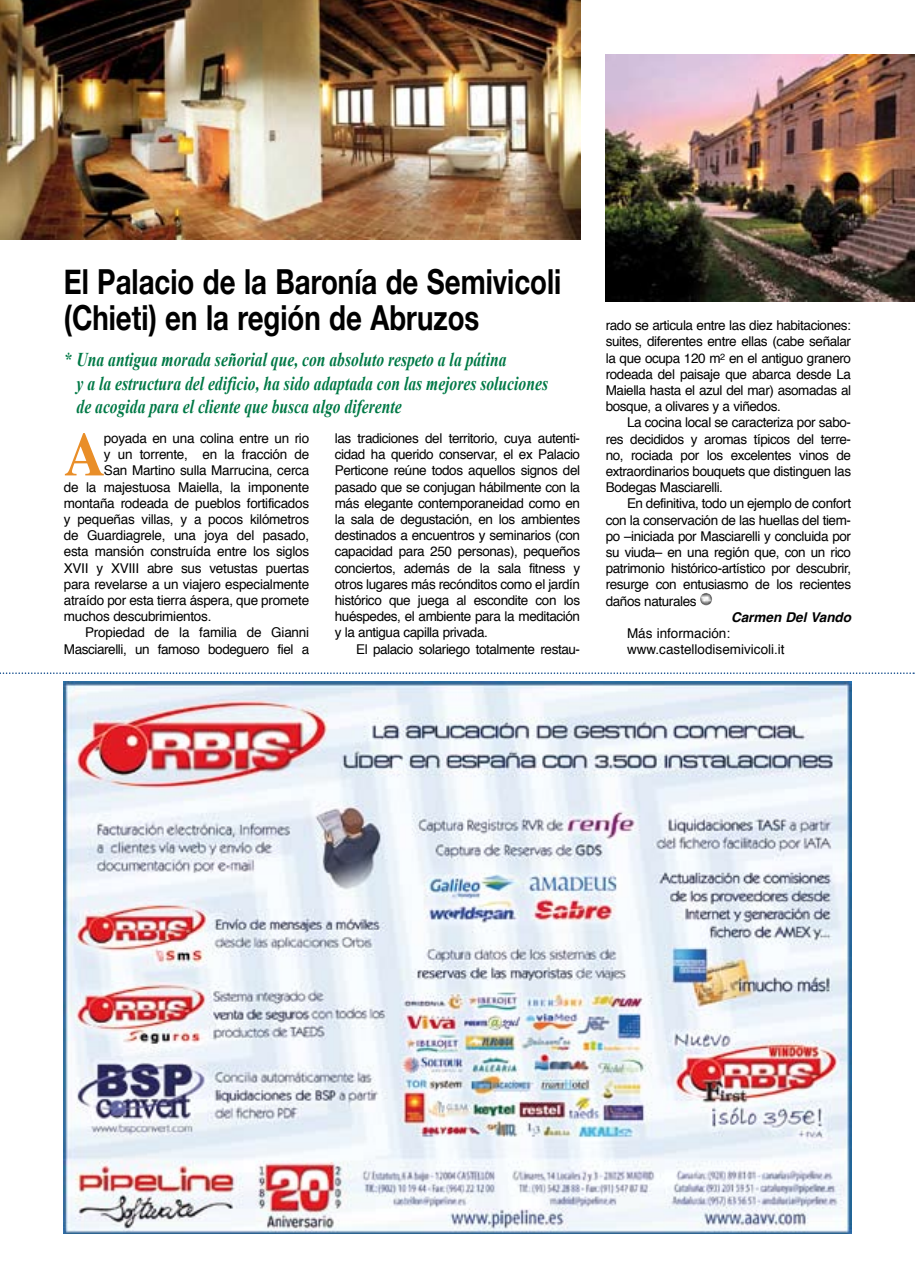
<style>
.page{position:relative;width:915px;height:1276px;background:#fff}
.page>*{position:absolute;margin:0;border:0;box-sizing:border-box;transform-origin:0 0}
.t1{font:700 61.5px "Times";color:#e98e28;scale:.93 1}
.t2{font:700 34.5px/36px "Helvetica Neue";color:#000;scale:.8 1}
.t3{font:italic 700 19.5px/23.4px "Times New Roman";color:#007946;scale:.8 1}
.t4{font:13.5px/16.2px "Helvetica";letter-spacing:-.02em;color:#000;text-align:justify}
.t5{font:13.5px/16.2px "Helvetica";color:#000}
.t6{font:italic 700 13.5px "Helvetica";color:#000}
</style>
<div class="page">
<img style="left:0;top:0;width:580px;height:240px">
<img style="left:605px;top:54px;width:309px;height:248px">
<svg style="left:700px;top:593px;width:12px;height:12px"></svg>
<img style="left:64px;top:681px;width:786px;height:552px">
<svg style="left:0;top:672px;width:915px;height:2px"></svg>
<h2 class="t2" style="left:64px;top:263px;width:623px">El Palacio de la Baronía de Semivicoli (Chieti) en la región de Abruzos</h2>
<h3 class="t3" style="left:77px;top:347px;width:590px;text-indent:-13px">* Una antigua morada señorial que, con absoluto respeto a la pátina<br>y a la estructura del edificio, ha sido adaptada con las mejores soluciones de acogida para el cliente que busca algo diferente</h3>
<h1 class="t1" style="left:64px;top:396px;width:46px">A</h1>
<p class="t4" style="left:104px;top:430px;width:207px">poyada en una colina entre un rio</p>
<p class="t4" style="left:334px;top:430px;width:247px">las tradiciones del territorio, cuya autenti&shy;cidad ha querido conservar, el ex Palacio Perticone reúne todos aquellos signos del pasado que se conjugan hábilmente con la más elegante contemporaneidad como en la sala de degustación, en los ambientes destinados a encuentros y seminarios (con capacidad para 250 personas), pequeños conciertos, además de la sala fitness y otros lugares más recónditos como el jardín histórico que juega al escondite con los huéspedes, el ambiente para la meditación y la antigua capilla privada.</p>
<p class="t4" style="left:356px;top:641px;width:225px">El palacio solariego totalmente restau-</p>
<p class="t4" style="left:104px;top:447px;width:207px">y un torrente, en la fracción de</p>
<p class="t4" style="left:104px;top:463px;width:207px">San Martino sulla Marrucina, cerca</p>
<p class="t4" style="left:64px;top:479px;width:247px">de la majestuosa Maiella, la imponente</p>
<p class="t4" style="left:64px;top:495px;width:247px">montaña rodeada de pueblos fortificados</p>
<p class="t4" style="left:64px;top:511px;width:247px">y pequeñas villas, y a pocos kilómetros</p>
<p class="t4" style="left:64px;top:528px;width:247px">de Guardiagrele, una joya del pasado,</p>
<p class="t4" style="left:64px;top:544px;width:247px">esta mansión construída entre los siglos</p>
<p class="t4" style="left:64px;top:560px;width:247px">XVII y XVIII abre sus vetustas puertas</p>
<p class="t4" style="left:64px;top:576px;width:247px">para revelarse a un viajero especialmente</p>
<p class="t4" style="left:64px;top:592px;width:247px">atraído por esta tierra áspera, que promete</p>
<p class="t4" style="left:64px;top:609px;width:149px">muchos descubrimientos.</p>
<p class="t4" style="left:85px;top:625px;width:225px">Propiedad de la familia de Gianni</p>
<p class="t4" style="left:64px;top:641px;width:247px">Masciarelli, un famoso bodeguero fiel a</p>
<p class="t4" style="left:605px;top:318px;width:247px">rado se articula entre las diez habitaciones: suites, diferentes entre ellas (cabe señalar la que ocupa 120 m<sup>2</sup> en el antiguo granero rodeada del paisaje que abarca desde La Maiella hasta el azul del mar) asomadas al bosque, a olivares y a viñedos.</p>
<p class="t4" style="left:605px;top:415px;width:247px;text-indent:21px">La cocina local se caracteriza por sabo&shy;res decididos y aromas típicos del terre&shy;no, rociada por los excelentes vinos de extraordinarios bouquets que distinguen las Bodegas Masciarelli.</p>
<p class="t4" style="left:605px;top:496px;width:247px;text-indent:21px">En definitiva, todo un ejemplo de confort con la conservación de las huellas del tiem&shy;po –iniciada por Masciarelli y concluida por su viuda– en una región que, con un rico patrimonio histórico-artístico por descubrir, resurge con entusiasmo de los recientes daños naturales</p>
<p class="t6" style="left:730px;top:606px;width:122px">Carmen Del Vando</p>
<p class="t5" style="left:626px;top:625px;width:159px">Más información: www.castellodisemivicoli.it</p>
</div>
